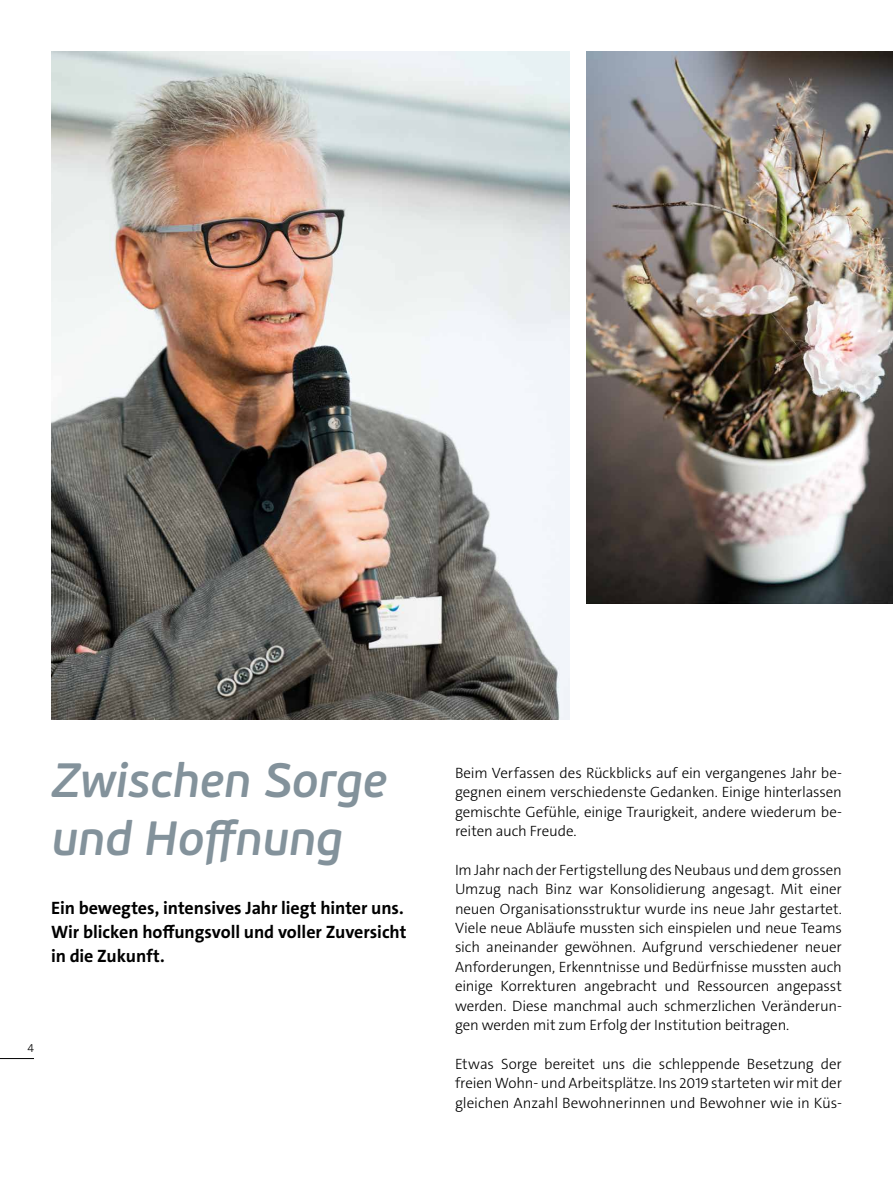
<style>
.page{position:relative;width:893px;height:1178px;background:#fff}
.page>*{position:absolute;margin:0;border:0;box-sizing:border-box;transform-origin:0 0}
.t1{font:italic 600 48px/58.2px "PF Beau Sans Pro";letter-spacing:-.005em;color:#83929b}
.t2{font:700 18px/24px "The Sans C5";letter-spacing:-.005em;color:#000}
.t3{font:300 15px/19.4px "The Sans C5";letter-spacing:-.01em;color:#000;text-align:justify}
.t4{font:300 12px "The Sans C5";color:#000}
</style>
<div class="page">
<hr style="left:0;top:1058px;width:34px;height:1px;background:#000">
<img style="left:587px;top:51px;width:306px;height:552px">
<img style="left:51px;top:51px;width:519px;height:668px">
<h1 class="t1" style="left:51px;top:753px;width:337px">Zwischen Sorge und Hoffnung</h1>
<p class="t2" style="left:51px;top:895px;width:357px">Ein bewegtes, intensives Jahr liegt hinter uns.<br>Wir blicken hoffungsvoll und voller Zuversicht in die Zukunft.</p>
<p class="t4" style="left:27px;top:1040px;width:8px">4</p>
<p class="t3" style="left:455px;top:763px;width:388px">Beim Verfassen des Rückblicks auf ein vergangenes Jahr be&shy;gegnen einem verschiedenste Gedanken. Einige hinterlassen gemischte Gefühle, einige Traurigkeit, andere wiederum be&shy;reiten auch Freude.</p>
<p class="t3" style="left:455px;top:860px;width:388px">Im Jahr nach der Fertigstellung des Neubaus und dem grossen Umzug nach Binz war Konsolidierung angesagt. Mit einer neuen Organisationsstruktur wurde ins neue Jahr gestartet.<br>Viele neue Abläufe mussten sich einspielen und neue Teams sich aneinander gewöhnen. Aufgrund verschiedener neuer Anforderungen, Erkenntnisse und Bedürfnisse mussten auch einige Korrekturen angebracht und Ressourcen angepasst werden. Diese manchmal auch schmerzlichen Veränderun&shy;gen werden mit zum Erfolg der Institution beitragen.</p>
<p class="t3" style="left:455px;top:1054px;width:388px">Etwas Sorge bereitet uns die schleppende Besetzung der freien Wohn- und Arbeitsplätze. Ins 2019 starteten wir mit der gleichen Anzahl Bewohnerinnen und Bewohner wie in Küs-</p>
</div>
